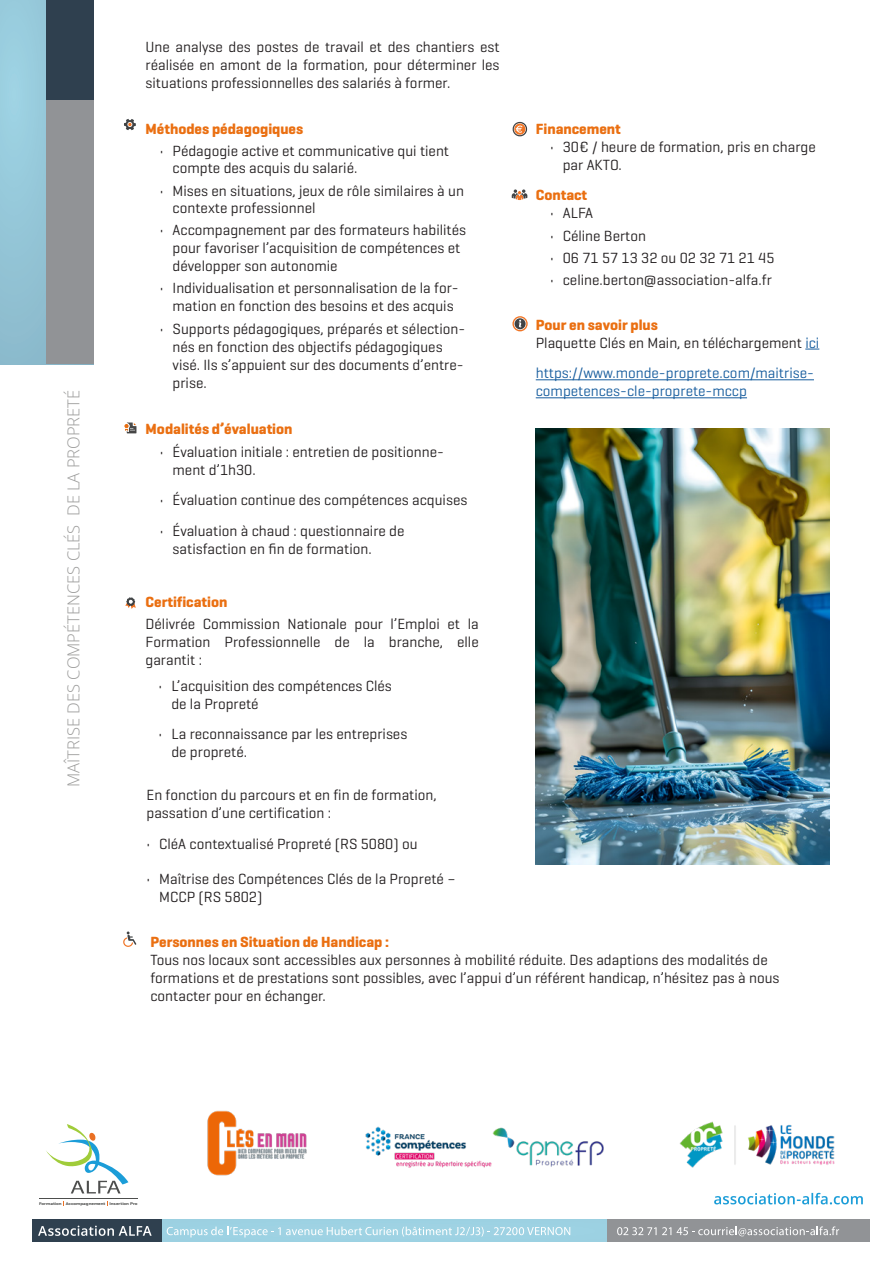
<style>
.page{position:relative;width:893px;height:1263px;background:#fff}
.page>*{position:absolute;margin:0;border:0;box-sizing:border-box;transform-origin:0 0}
.t1{font:16.5px "Open Sans";color:#9b9b9a}
.t2{font:15px/18px "Geogrotesque";color:#231f20}
.t3{font:700 15px "Geogrotesque";color:#ea6f11}
.t4{font:15px/18px "Geogrotesque";color:#175d9e}
.t5{font:600 4.05px "Geogrotesque";color:#4d4e4d;scale:1.28 1}
.s1{font-weight:700;color:#ea6f11}
.s2{color:#175d9e}
</style>
<div class="page">
<svg style="left:805px;top:349px;width:14px;height:1px"></svg>
<hr style="left:536px;top:379px;width:278px;height:1px;background:#175d9e">
<hr style="left:536px;top:397px;width:211px;height:1px;background:#175d9e">
<svg style="left:714px;top:1193px;width:149px;height:11px"></svg>
<svg style="left:39px;top:1124px;width:99px;height:82px"></svg>
<div style="left:32px;top:1219px;width:134px;height:23px;background:#2f404f"></div>
<div style="left:163px;top:1219px;width:445px;height:23px;background:#9cd2e3"></div>
<div style="left:607px;top:1219px;width:41px;height:23px;background:#919396"></div>
<div style="left:647px;top:1219px;width:223px;height:23px;background:#919396"></div>
<svg style="left:38px;top:1225px;width:114px;height:11px"></svg>
<svg style="left:167px;top:1226px;width:403px;height:11px"></svg>
<svg style="left:617px;top:1227px;width:54px;height:8px"></svg>
<svg style="left:677px;top:1226px;width:162px;height:10px"></svg>
<div style="left:0;top:0;width:94px;height:364px;background:linear-gradient(to bottom,#9dd2e2,#8ebdcf)"></div>
<div style="left:46px;top:0;width:48px;height:101px;background:#2f404f"></div>
<div style="left:46px;top:101px;width:48px;height:263px;background:#919396"></div>
<img style="left:207px;top:1110px;width:100px;height:66px">
<img style="left:365px;top:1121px;width:470px;height:47px">
<img style="left:536px;top:428px;width:293px;height:436px">
<svg style="left:123px;top:931px;width:13px;height:16px"></svg>
<svg style="left:513px;top:122px;width:14px;height:14px"></svg>
<svg style="left:124px;top:119px;width:12px;height:11px"></svg>
<svg style="left:125px;top:597px;width:11px;height:12px"></svg>
<svg style="left:512px;top:189px;width:15px;height:11px"></svg>
<svg style="left:512px;top:316px;width:16px;height:15px"></svg>
<img style="left:124px;top:422px;width:13px;height:12px">
<p class="t1" style="left:62px;top:787px;width:398px;rotate:-90deg">MAÎTRISE DES COMPÉTENCES CLÉS DE LA PROPRETÉ</p>
<p class="t2" style="left:146px;top:37px;width:355px;text-align:justify">Une analyse des postes de travail et des chantiers est réalisée en amont de la formation, pour déterminer les situations professionnelles des salariés à former.</p>
<p class="t3" style="left:146px;top:119px;width:159px">Méthodes pédagogiques</p>
<p class="t2" style="left:173px;top:141px;width:278px;line-height:17.5px;text-indent:-13px">• Pédagogie active et communicative qui tient compte des acquis du salarié.</p>
<p class="t2" style="left:173px;top:181px;width:293px;line-height:17.5px;text-indent:-13px">• Mises en situations, jeux de rôle similaires à un contexte professionnel</p>
<p class="t2" style="left:173px;top:221px;width:295px;text-indent:-13px">• Accompagnement par des formateurs habilités pour favoriser l’acquisition de compétences et développer son autonomie</p>
<p class="t2" style="left:160px;top:279px;width:300px;text-align:center">• Individualisation et personnalisation de la for&shy;mation en fonction des besoins et des acquis</p>
<p class="t2" style="left:173px;top:319px;width:294px;text-indent:-13px">• Supports pédagogiques, préparés et sélection&shy;nés en fonction des objectifs pédagogiques visé. Ils s’appuient sur des documents d’entre&shy;prise.</p>
<p class="t3" style="left:146px;top:420px;width:148px">Modalités d’évaluation</p>
<p class="t2" style="left:173px;top:442px;width:273px;text-indent:-13px">• Évaluation initiale : entretien de positionne&shy;ment d’1h30.</p>
<p class="t2" style="left:160px;top:491px;width:309px">• Évaluation continue des compétences acquises</p>
<p class="t2" style="left:173px;top:521px;width:233px;text-indent:-13px">• Évaluation à chaud : questionnaire de satisfaction en fin de formation.</p>
<p class="t2" style="left:146px;top:590px;width:335px;line-height:22.2px"><span class="s1">Certification<br></span>Délivrée Commission Nationale pour l’Emploi et la</p>
<p class="t2" style="left:146px;top:633px;width:335px">Formation Professionnelle de la branche, elle garantit :</p>
<p class="t2" style="left:171px;top:676px;width:222px;text-indent:-13px">• L’acquisition des compétences Clés de la Propreté</p>
<p class="t2" style="left:171px;top:725px;width:237px;text-indent:-13px">• La reconnaissance par les entreprises de propreté.</p>
<p class="t2" style="left:146px;top:785px;width:292px">En fonction du parcours et en fin de formation, passation d’une certification :</p>
<p class="t2" style="left:146px;top:834px;width:273px">• CléA contextualisé Propreté (RS 5080) ou</p>
<p class="t2" style="left:159px;top:870px;width:298px;text-indent:-13px">• Maîtrise des Compétences Clés de la Propreté –<br>MCCP (RS 5802)</p>
<p class="t3" style="left:536px;top:119px;width:87px">Financement</p>
<p class="t2" style="left:563px;top:137px;width:254px;text-indent:-13px">• 30€ / heure de formation, pris en charge par AKTO.</p>
<p class="t3" style="left:536px;top:186px;width:53px">Contact</p>
<p class="t2" style="left:550px;top:204px;width:44px">• ALFA</p>
<p class="t2" style="left:550px;top:226px;width:97px">• Céline Berton</p>
<p class="t2" style="left:550px;top:248px;width:226px">• 06 71 57 13 32 ou 02 32 71 21 45</p>
<p class="t2" style="left:550px;top:270px;width:223px">• celine.berton@association-alfa.fr</p>
<p class="t3" style="left:536px;top:315px;width:124px">Pour en savoir plus</p>
<p class="t2" style="left:536px;top:333px;width:285px">Plaquette Clés en Main, en téléchargement <span class="s2">ici</span></p>
<p class="t4" style="left:536px;top:364px;width:280px">https://www.monde-proprete.com/maitrise&shy;competences-cle-proprete-mccp</p>
<p class="t3" style="left:150px;top:933px;width:240px">Personnes en Situation de Handicap :</p>
<p class="t2" style="left:150px;top:950px;width:631px">Tous nos locaux sont accessibles aux personnes à mobilité réduite. Des adaptions des modalités de formations et de prestations sont possibles, avec l’appui d’un référent handicap, n’hésitez pas à nous contacter pour en échanger.</p>
<p class="t5" style="left:39px;top:1201px;width:79px">Formation Accompagnement Insertion Pro</p>
</div>
